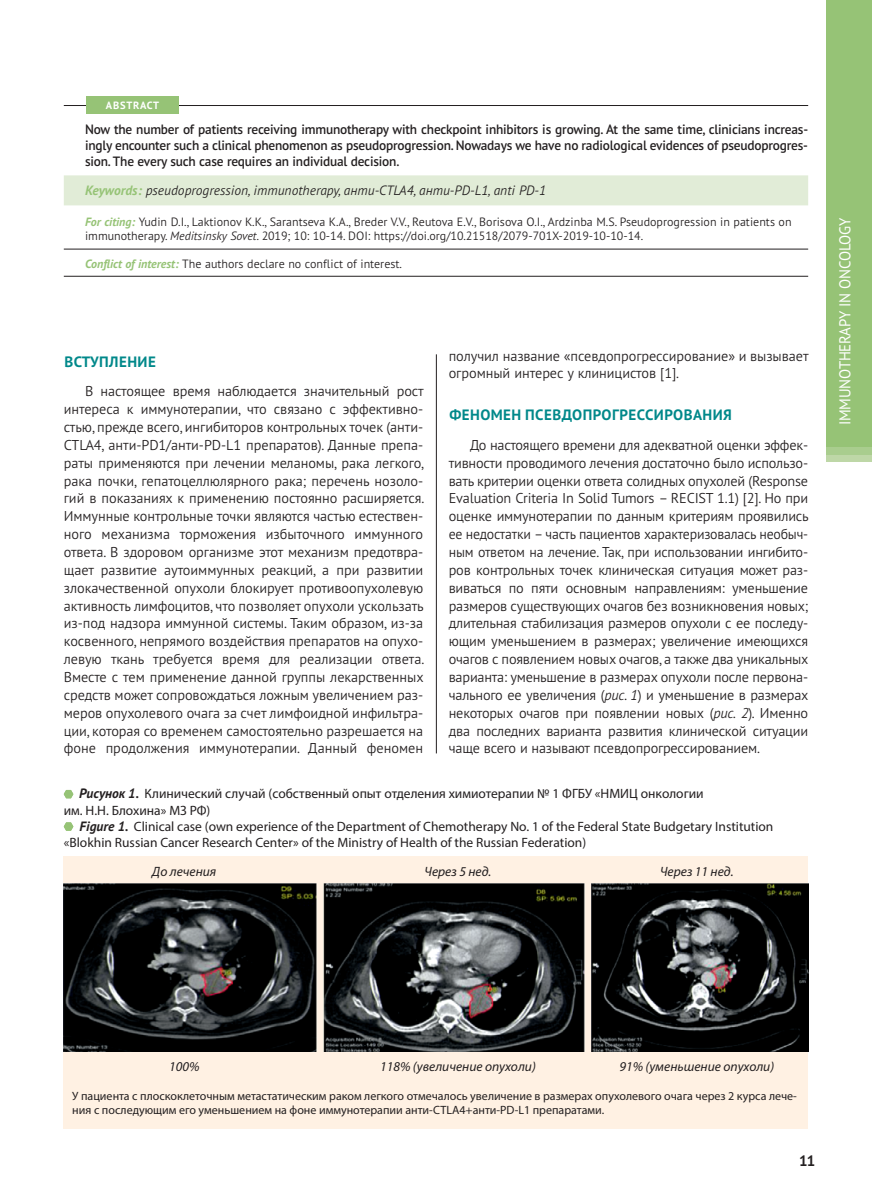
<style>
.page{position:relative;width:872px;height:1191px;background:#fff}
.page>*{position:absolute;margin:0;border:0;box-sizing:border-box;transform-origin:0 0}
.t1{font:15.75px "PT Sans Pro";letter-spacing:-.01em;color:#fff;scale:.94 1}
.t2{font:700 15px "PT Sans Pro";letter-spacing:.03em;color:#00888a}
.t3{font:700 15px "PT Sans Pro";color:#231f20}
.t4{font:300 14.25px/17.9px "PT Sans Pro";letter-spacing:-.005em;color:#231f20;text-align:justify}
.t5{font:13.5px/16.2px "Myriad Pro";color:#231f20}
.t6{font:600 13.5px/15.8px "PT Sans Pro";letter-spacing:-.015em;color:#231f20;text-align:justify}
.t7{font:italic 13.5px "Myriad Pro";color:#231f20}
.t8{font:italic 300 13.5px "PT Sans Pro";color:#231f20}
.t9{font:300 12px/14.4px "PT Sans Pro";color:#231f20}
.t10{font:12px/14.4px "Myriad Pro";color:#231f20}
.t11{font:700 10.5px "PT Sans Pro";letter-spacing:.08em;color:#fff}
.s1{font-weight:700;color:#96c376}
.s2{font-weight:700;font-style:italic;color:#96c376}
.s3{font-style:italic}
.s4{font-family:"PT Sans Pro";font-weight:700;font-style:italic}
</style>
<div class="page">
<div style="left:826px;top:0;width:46px;height:446px;background:#96c376"></div>
<div style="left:64px;top:175px;width:744px;height:30px;background:#e1ecd7"></div>
<hr style="left:64px;top:249px;width:744px;height:1px;background:#231f20">
<hr style="left:64px;top:276px;width:744px;height:1px;background:#231f20">
<hr style="left:64px;top:105px;width:744px;height:1px;background:#231f20">
<div style="left:86px;top:97px;width:92px;height:17px;background:#96c376"></div>
<hr style="left:436px;top:354px;width:1px;height:399px;background:#231f20">
<svg style="left:64px;top:790px;width:9px;height:8px"></svg>
<svg style="left:64px;top:822px;width:9px;height:8px"></svg>
<div style="left:64px;top:856px;width:744px;height:272px;background:#fff1e3"></div>
<img style="left:64px;top:883px;width:744px;height:169px">
<p class="t11" style="left:106px;top:102px;width:55px">ABSTRACT</p>
<p class="t6" style="left:85px;top:123px;width:724px">Now the number of patients receiving immunotherapy with checkpoint inhibitors is growing. At the same time, clinicians increas&shy;ingly encounter such a clinical phenomenon as pseudoprogression. Nowadays we have no radiological evidences of pseudoprogres&shy;sion. The every such case requires an individual decision.</p>
<p class="t8" style="left:85px;top:185px;width:462px"><span class="s1">Keywords:</span> pseudoprogression, immunotherapy, анти-CTLA4, анти-PD-L1, anti PD-1</p>
<p class="t9" style="left:85px;top:216px;width:708px"><span class="s2">For citing:</span> Yudin D.I., Laktionov K.K., Sarantseva K.A., Breder V.V., Reutova E.V., Borisova O.I., Ardzinba M.S. Pseudoprogression in patients on immunotherapy. <span class="s3">Meditsinsky Sovet.</span> 2019; 10: 10-14. DOI: https://doi.org/10.21518/2079-701X-2019-10-10-14.</p>
<p class="t9" style="left:85px;top:257px;width:318px"><span class="s2">Conflict of interest:</span> The authors declare no conflict of interest.</p>
<p class="t2" style="left:64px;top:356px;width:93px">ВСТУПЛЕНИЕ</p>
<p class="t4" style="left:64px;top:384px;width:362px;text-indent:21px">В настоящее время наблюдается значительный рост интереса к иммунотерапии, что связано с эффективно&shy;стью, прежде всего, ингибиторов контрольных точек (анти-CTLA4, анти-PD1/анти-PD-L1 препаратов). Данные препа&shy;раты применяются при лечении меланомы, рака легкого, рака почки, гепатоцеллюлярного рака; перечень нозоло&shy;гий в показаниях к применению постоянно расширяется.<br>Иммунные контрольные точки являются частью естествен&shy;ного механизма торможения избыточного иммунного ответа. В здоровом организме этот механизм предотвра&shy;щает развитие аутоиммунных реакций, а при развитии злокачественной опухоли блокирует противоопухолевую активность лимфоцитов, что позволяет опухоли ускользать из-под надзора иммунной системы. Таким образом, из-за косвенного, непрямого воздействия препаратов на опухо&shy;левую ткань требуется время для реализации ответа.<br>Вместе с тем применение данной группы лекарственных средств может сопровождаться ложным увеличением раз&shy;меров опухолевого очага за счет лимфоидной инфильтра&shy;ции, которая со временем самостоятельно разрешается на фоне продолжения иммунотерапии. Данный феномен</p>
<p class="t4" style="left:449px;top:348px;width:361px">получил название «псевдопрогрессирование» и вызывает огромный интерес у клиницистов [1].</p>
<p class="t2" style="left:449px;top:409px;width:284px">ФЕНОМЕН ПСЕВДОПРОГРЕССИРОВАНИЯ</p>
<p class="t4" style="left:449px;top:437px;width:361px;text-indent:21px">До настоящего времени для адекватной оценки эффек&shy;тивности проводимого лечения достаточно было использо&shy;вать критерии оценки ответа солидных опухолей (Response Evaluation Criteria In Solid Tumors – RECIST 1.1) [2]. Но при оценке иммунотерапии по данным критериям проявились ее недостатки – часть пациентов характеризовалась не обыч&shy;ным ответом на лечение. Так, при использовании ингибито&shy;ров контрольных точек клиническая ситуация может раз&shy;виваться по пяти основным направлениям: умень шение размеров существующих очагов без возникновения новых; длительная стабилизация размеров опухоли с ее последу&shy;ющим уменьшением в размерах; увеличение имеющихся очагов с появлением новых очагов, а также два уникальных варианта: уменьшение в размерах опухоли после первона&shy;чального ее увеличения (<span class="s3">рис. 1</span>) и уменьшение в размерах некоторых очагов при появлении новых (<span class="s3">рис. 2</span>). Именно два последних варианта развития клинической ситуации чаще всего и называют псевдопрогрессированием.</p>
<p class="t5" style="left:64px;top:787px;width:641px;text-indent:15px"><span class="s4">Рисунок 1.</span> Клинический случай (собственный опыт отделения химиотерапии № 1 ФГБУ «НМИЦ онкологии им. Н.Н. Блохина» МЗ РФ)</p>
<p class="t5" style="left:64px;top:819px;width:711px;text-indent:16px"><span class="s4">Figure 1.</span> Clinical case (own experience of the Department of Chemotherapy No. 1 of the Federal State Budgetary Institution «Blokhin Russian Cancer Research Center» of the Ministry of Health of the Russian Federation)</p>
<p class="t7" style="left:152px;top:863px;width:66px">До лечения</p>
<p class="t7" style="left:424px;top:863px;width:68px">Через 5 нед.</p>
<p class="t7" style="left:660px;top:863px;width:75px">Через 11 нед.</p>
<p class="t1" style="left:839px;top:425px;width:222px;rotate:-90deg">IMMUNOTHERAPY IN ONCOLOGY</p>
<p class="t7" style="left:169px;top:1058px;width:32px">100%</p>
<p class="t7" style="left:380px;top:1058px;width:157px">118% (увеличение опухоли)</p>
<p class="t7" style="left:619px;top:1058px;width:156px">91% (уменьшение опухоли)</p>
<p class="t10" style="left:72px;top:1089px;width:726px">У пациента с плоскоклеточным метастатическим раком легкого отмечалось увеличение в размерах опухолевого очага через 2 курса лече&shy;ния с последующим его уменьшением на фоне иммунотерапии анти-CTLA4+анти-PD-L1 препаратами.</p>
<p class="t3" style="left:799px;top:1155px;width:18px">11</p>
</div>
